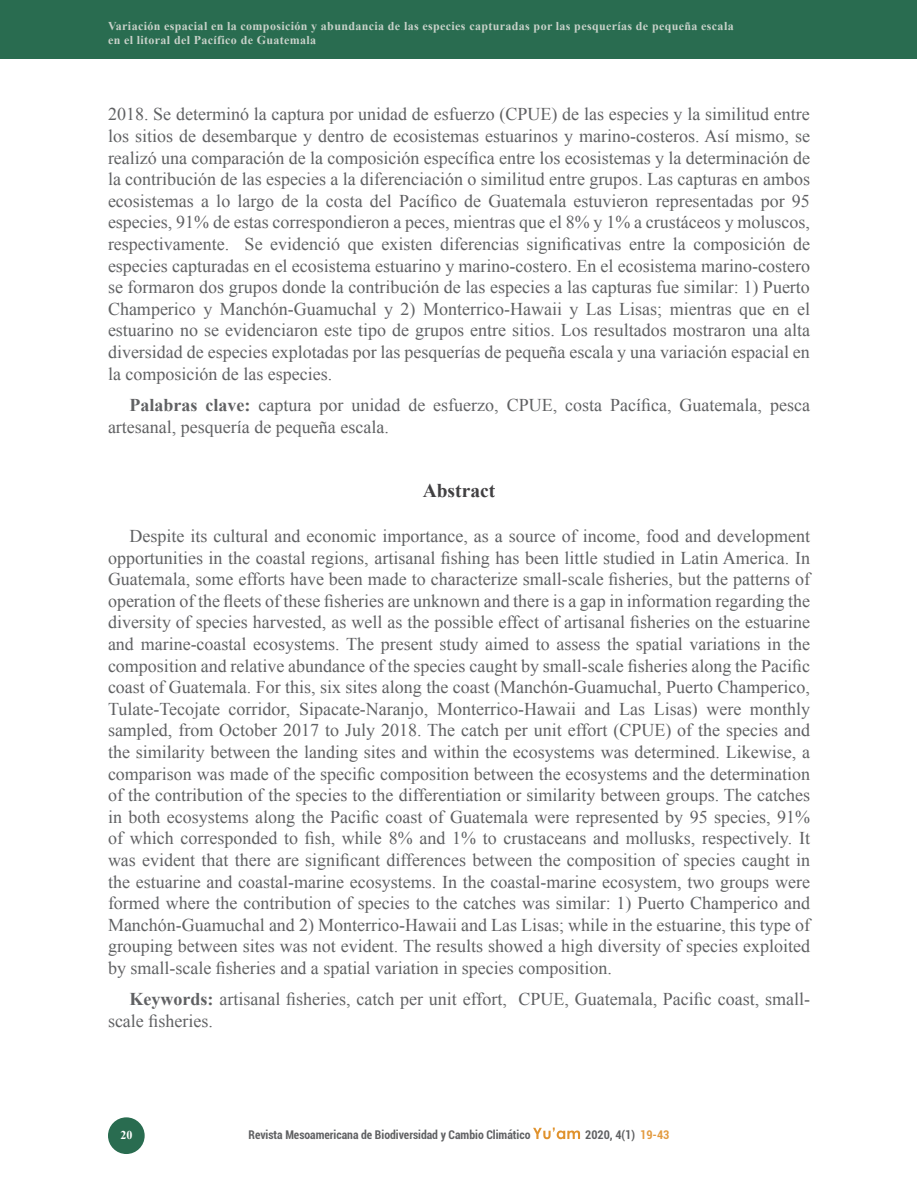
<style>
.page{position:relative;width:918px;height:1188px;background:#fff}
.page>*{position:absolute;margin:0;border:0;box-sizing:border-box;transform-origin:0 0}
.t1{font:700 19.5px "Times New Roman";color:#414042}
.t2{font:18px/21.6px "Times New Roman";color:#606163;text-align:justify}
.t3{font:700 12px/14.4px "Times New Roman";letter-spacing:.03em;color:#c9d2ca}
.t4{font:700 condensed 12px "Roboto";color:#606163}
.t5{font:700 12px "Times New Roman";color:#fff}
.s1{font-weight:700}
.s2{color:#e39b40}
</style>
<div class="page">
<div style="left:0;top:0;width:917px;height:58px;background:#296c50"></div>
<div style="left:108px;top:1117px;width:37px;height:37px;background:#296c50;border-radius:50%"></div>
<svg style="left:533px;top:1128px;width:47px;height:11px"></svg>
<p class="t3" style="left:108px;top:18px;width:627px">Variación espacial en la composición y abundancia de las especies capturadas por las pesquerías de pequeña escala en el litoral del Pacífico de Guatemala</p>
<p class="t2" style="left:108px;top:103px;width:704px">2018. Se determinó la captura por unidad de esfuerzo (CPUE) de las especies y la similitud entre los sitios de desembarque y dentro de ecosistemas estuarinos y marino-costeros. Así mismo, se realizó una comparación de la composición específica entre los ecosistemas y la determinación de la contribución de las especies a la diferenciación o similitud entre grupos. Las capturas en ambos ecosistemas a lo largo de la costa del Pacífico de Guatemala estuvieron representadas por 95 especies, 91% de estas correspondieron a peces, mientras que el 8% y 1% a crustáceos y moluscos, respectivamente. Se evidenció que existen diferencias significativas entre la composición de especies capturadas en el ecosistema estuarino y marino-costero. En el ecosistema marino-costero se formaron dos grupos donde la contribución de las especies a las capturas fue similar: 1) Puerto Champerico y Manchón-Guamuchal y 2) Monterrico-Hawaii y Las Lisas; mientras que en el estuarino no se evidenciaron este tipo de grupos entre sitios. Los resultados mostraron una alta diversidad de especies explotadas por las pesquerías de pequeña escala y una variación espacial en la composición de las especies.</p>
<p class="t2" style="left:108px;top:394px;width:703px;text-indent:22px"><span class="s1">Palabras clave:</span> captura por unidad de esfuerzo, CPUE, costa Pacífica, Guatemala, pesca artesanal, pesquería de pequeña escala.</p>
<p class="t1" style="left:423px;top:477px;width:74px">Abstract</p>
<p class="t2" style="left:108px;top:525px;width:704px;text-indent:22px">Despite its cultural and economic importance, as a source of income, food and development opportunities in the coastal regions, artisanal fishing has been little studied in Latin America. In Guatemala, some efforts have been made to characterize small-scale fisheries, but the patterns of operation of the fleets of these fisheries are unknown and there is a gap in information regarding the diversity of species harvested, as well as the possible effect of artisanal fisheries on the estuarine and marine-coastal ecosystems. The present study aimed to assess the spatial variations in the composition and relative abundance of the species caught by small-scale fisheries along the Pacific coast of Guatemala. For this, six sites along the coast (Manchón-Guamuchal, Puerto Champerico, Tulate-Tecojate corridor, Sipacate-Naranjo, Monterrico-Hawaii and Las Lisas) were monthly sampled, from October 2017 to July 2018. The catch per unit effort (CPUE) of the species and the similarity between the landing sites and within the ecosystems was determined. Likewise, a comparison was made of the specific composition between the ecosystems and the determination of the contribution of the species to the differentiation or similarity between groups. The catches in both ecosystems along the Pacific coast of Guatemala were represented by 95 species, 91% of which corresponded to fish, while 8% and 1% to crustaceans and mollusks, respectively. It was evident that there are significant differences between the composition of species caught in the estuarine and coastal-marine ecosystems. In the coastal-marine ecosystem, two groups were formed where the contribution of species to the catches was similar: 1) Puerto Champerico and Manchón-Guamuchal and 2) Monterrico-Hawaii and Las Lisas; while in the estuarine, this type of grouping between sites was not evident. The results showed a high diversity of species exploited by small-scale fisheries and a spatial variation in species composition.</p>
<p class="t2" style="left:108px;top:988px;width:704px;text-indent:22px"><span class="s1">Keywords:</span> artisanal fisheries, catch per unit effort, CPUE, Guatemala, Pacific coast, small&shy;scale fisheries.</p>
<p class="t5" style="left:120px;top:1127px;width:13px">20</p>
<p class="t4" style="left:249px;top:1127px;width:283px">Revista Mesoamericana de Biodiversidad y Cambio Climático</p>
<p class="t4" style="left:585px;top:1127px;width:86px">2020, 4(1) <span class="s2">19-43</span></p>
</div>
